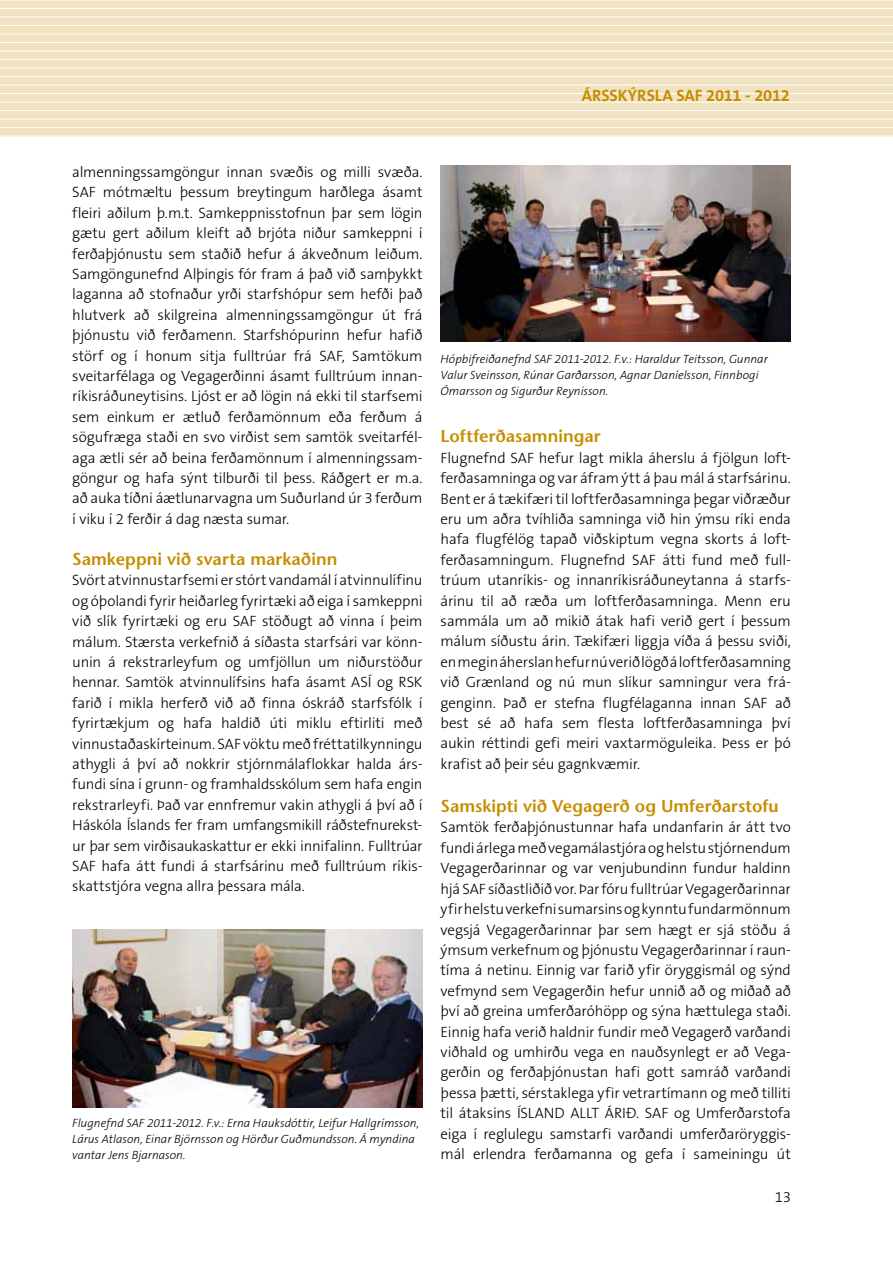
<style>
.page{position:relative;width:893px;height:1263px;background:#fff}
.page>*{position:absolute;margin:0;border:0;box-sizing:border-box;transform-origin:0 0}
.t1{font:600 17.25px "Stone Sans";color:#c58e00}
.t2{font:700 16.5px "The Sans B7";letter-spacing:-.005em;color:#c58e00}
.t3{font:300 15px/20.4px "The Sans B3";letter-spacing:-.01em;color:#000;text-align:justify}
.t4{font:italic 300 12px/15.9px "The Sans B3";color:#000}
</style>
<div class="page">
<div style="left:0;top:0;width:893px;height:136px;background:#f1e2c1"></div>
<hr style="left:0;top:0;width:893px;height:1px;background:#fff">
<hr style="left:0;top:8px;width:893px;height:1px;background:#fff">
<hr style="left:0;top:17px;width:893px;height:1px;background:#fff">
<hr style="left:0;top:25px;width:893px;height:1px;background:#fff">
<hr style="left:0;top:34px;width:893px;height:1px;background:#fff">
<hr style="left:0;top:42px;width:893px;height:1px;background:#fff">
<hr style="left:0;top:51px;width:893px;height:1px;background:#fff">
<hr style="left:0;top:59px;width:893px;height:1px;background:#fff">
<hr style="left:0;top:68px;width:893px;height:1px;background:#fff">
<hr style="left:0;top:76px;width:893px;height:1px;background:#fff">
<hr style="left:0;top:85px;width:893px;height:1px;background:#fff">
<hr style="left:0;top:93px;width:893px;height:1px;background:#fff">
<hr style="left:0;top:102px;width:893px;height:1px;background:#fff">
<hr style="left:0;top:110px;width:893px;height:1px;background:#fff">
<hr style="left:0;top:119px;width:893px;height:1px;background:#fff">
<hr style="left:0;top:127px;width:893px;height:1px;background:#fff">
<img style="left:72px;top:930px;width:351px;height:177px">
<img style="left:441px;top:166px;width:350px;height:175px">
<p class="t2" style="left:582px;top:87px;width:210px">ÁRSSKÝRSLA SAF 2011 - 2012</p>
<p class="t3" style="left:72px;top:162px;width:352px">almenningssamgöngur innan svæðis og milli svæða.<br>SAF mótmæltu þessum breytingum harðlega ásamt fleiri aðilum þ.m.t. Samkeppnisstofnun þar sem lögin gætu gert aðilum kleift að brjóta niður samkeppni í ferðaþjónustu sem staðið hefur á ákveðnum leiðum.<br>Samgöngunefnd Alþingis fór fram á það við samþykkt laganna að stofnaður yrði starfshópur sem hefði það hlutverk að skilgreina almenningssamgöngur út frá þjónustu við ferðamenn. Starfshópurinn hefur hafið störf og í honum sitja fulltrúar frá SAF, Samtökum sveitarfélaga og Vegagerðinni ásamt fulltrúum innan&shy;ríkisráðuneytisins. Ljóst er að lögin ná ekki til starfsemi sem einkum er ætluð ferðamönnum eða ferðum á sögufræga staði en svo virðist sem samtök sveitarfél&shy;aga ætli sér að beina ferðamönnum í almenningssam&shy;göngur og hafa sýnt tilburði til þess. Ráðgert er m.a. að auka tíðni áætlunarvagna um Suðurland úr 3 ferðum í viku í 2 ferðir á dag næsta sumar.</p>
<p class="t1" style="left:72px;top:548px;width:267px">Samkeppni við svarta markaðinn</p>
<p class="t3" style="left:72px;top:571px;width:352px">Svört atvinnustarfsemi er stórt vandamál í atvinnulífinu og óþolandi fyrir heiðarleg fyrirtæki að eiga í samkeppni við slík fyrirtæki og eru SAF stöðugt að vinna í þeim málum. Stærsta verkefnið á síðasta starfsári var könn&shy;unin á rekstrarleyfum og umfjöllun um niðurstöður hennar. Samtök atvinnulífsins hafa ásamt ASÍ og RSK farið í mikla herferð við að finna óskráð starfsfólk í fyrirtækjum og hafa haldið úti miklu eftirliti með vinnustaðaskírteinum. SAF vöktu með fréttatilkynningu athygli á því að nokkrir stjórnmálaflokkar halda árs&shy;fundi sína í grunn- og framhaldsskólum sem hafa engin rekstrarleyfi. Það var ennfremur vakin athygli á því að í Háskóla Íslands fer fram umfangsmikill ráðstefnurekst&shy;ur þar sem virðisaukaskattur er ekki innifalinn. Fulltrúar SAF hafa átt fundi á starfsárinu með fulltrúum ríkis&shy;skattstjóra vegna allra þessara mála.</p>
<p class="t4" style="left:72px;top:1115px;width:348px">Flugnefnd SAF 2011-2012. F.v.: Erna Hauksdóttir, Leifur Hallgrímsson,<br>Lárus Atlason, Einar Björnsson og Hörður Guðmundsson. Á myndina vantar Jens Bjarnason.</p>
<p class="t4" style="left:441px;top:351px;width:329px">Hópbifreiðanefnd SAF 2011-2012. F.v.: Haraldur Teitsson, Gunnar<br>Valur Sveinsson, Rúnar Garðarsson, Agnar Daníelsson, Finnbogi<br>Ómarsson og Sigurður Reynisson.</p>
<p class="t1" style="left:441px;top:426px;width:162px">Loftferðasamningar</p>
<p class="t3" style="left:441px;top:448px;width:352px">Flugnefnd SAF hefur lagt mikla áherslu á fjölgun loft&shy;ferðasamninga og var áfram ýtt á þau mál á starfsárinu.<br>Bent er á tækifæri til loftferðasamninga þegar viðræður eru um aðra tvíhliða samninga við hin ýmsu ríki enda hafa flugfélög tapað viðskiptum vegna skorts á loft&shy;ferðasamningum. Flugnefnd SAF átti fund með full&shy;trúum utanríkis- og innanríkisráðuneytanna á starfs&shy;árinu til að ræða um loftferðasamninga. Menn eru sammála um að mikið átak hafi verið gert í þessum málum síðustu árin. Tækifæri liggja víða á þessu sviði, en megin áherslan hefur nú verið lögð á loftferðasamning við Grænland og nú mun slíkur samningur vera frá&shy;genginn. Það er stefna flugfélaganna innan SAF að best sé að hafa sem flesta loftferðasamninga því aukin réttindi gefi meiri vaxtarmöguleika. Þess er þó krafist að þeir séu gagnkvæmir.</p>
<p class="t1" style="left:441px;top:796px;width:340px">Samskipti við Vegagerð og Umferðarstofu</p>
<p class="t3" style="left:441px;top:818px;width:352px">Samtök ferðaþjónustunnar hafa undanfarin ár átt tvo fundi árlega með vegamálastjóra og helstu stjórnendum Vegagerðarinnar og var venjubundinn fundur haldinn hjá SAF síðastliðið vor. Þar fóru fulltrúar Vegagerðarinnar yfir helstu verkefni sumarsins og kynntu fundarmönnum vegsjá Vegagerðarinnar þar sem hægt er sjá stöðu á ýmsum verkefnum og þjónustu Vegagerðarinnar í raun&shy;tíma á netinu. Einnig var farið yfir öryggismál og sýnd vefmynd sem Vegagerðin hefur unnið að og miðað að því að greina umferðaróhöpp og sýna hættulega staði.<br>Einnig hafa verið haldnir fundir með Vegagerð varðandi viðhald og umhirðu vega en nauðsynlegt er að Vega&shy;gerðin og ferðaþjónustan hafi gott samráð varðandi þessa þætti, sérstaklega yfir vetrartímann og með tilliti til átaksins Ísland</p>
<p class="t3" style="left:570px;top:1103px;width:9px">allt</p>
<p class="t3" style="left:605px;top:1103px;width:9px">árið</p>
<p class="t3" style="left:441px;top:1103px;width:352px;text-indent:195px">. SAF og Umferðarstofa eiga í reglulegu samstarfi varðandi umferðaröryggis&shy;mál erlendra ferðamanna og gefa í sameiningu út</p>
<p class="t3" style="left:775px;top:1187px;width:18px">13</p>
</div>
